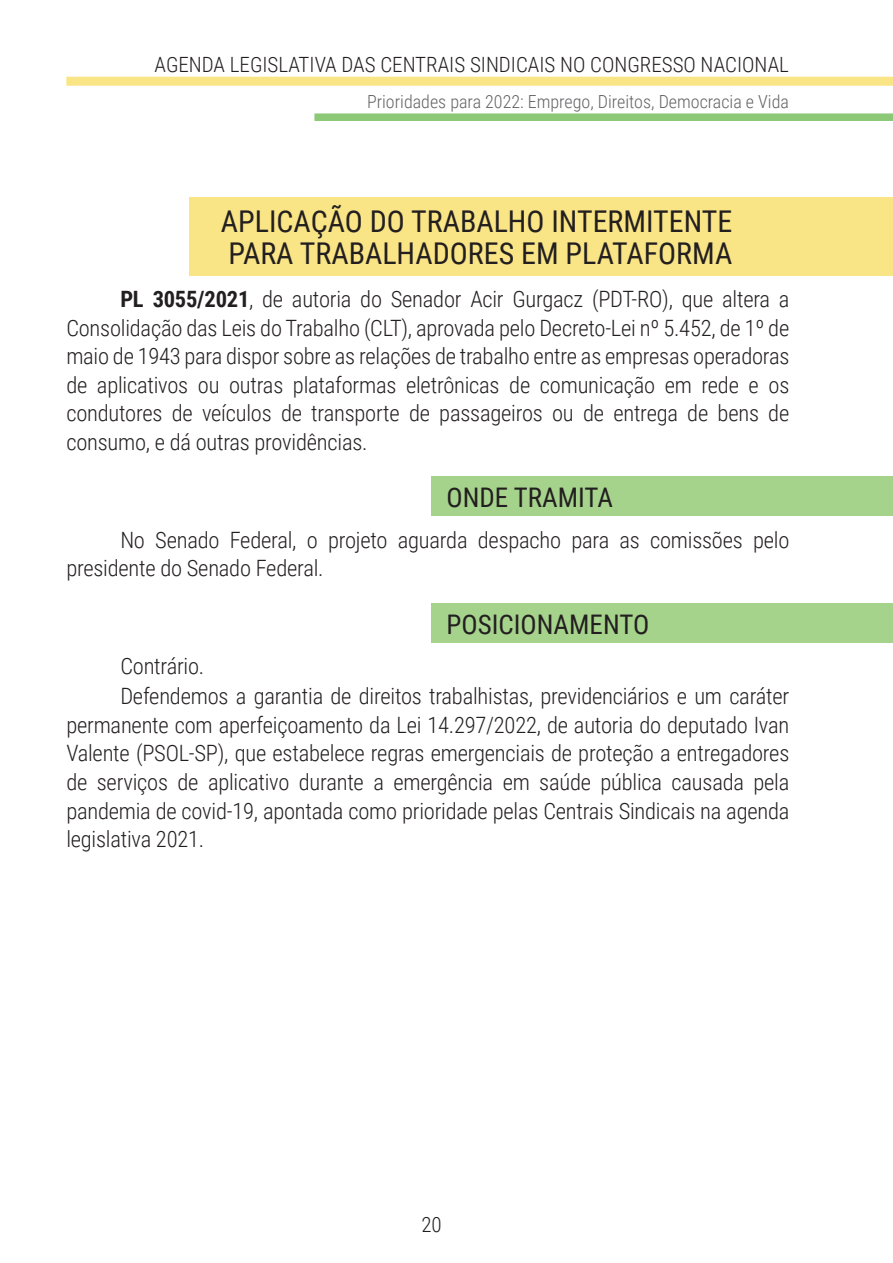
<style>
.page{position:relative;width:893px;height:1263px;background:#fff}
.page>*{position:absolute;margin:0;border:0;box-sizing:border-box;transform-origin:0 0}
.t1{font:30px/31.5px "Roboto Condensed";color:#231f20}
.t2{font:27px "Roboto Condensed";color:#231f20}
.t3{font:300 22.5px/28.5px "Roboto Condensed";letter-spacing:-.01em;color:#231f20;text-align:justify}
.t4{font:300 21px "Roboto Condensed";color:#231f20}
.t5{font:300 18px "Roboto Condensed";color:#636366}
.s1{font-weight:700}
</style>
<div class="page">
<div style="left:314px;top:113px;width:579px;height:8px;background:#8bc976"></div>
<div style="left:66px;top:77px;width:827px;height:9px;background:#f9e585"></div>
<div style="left:189px;top:197px;width:704px;height:78px;background:#f9e585"></div>
<div style="left:432px;top:476px;width:461px;height:40px;background:#a6d38c"></div>
<div style="left:432px;top:603px;width:461px;height:40px;background:#a6d38c"></div>
<p class="t4" style="left:155px;top:50px;width:636px">AGENDA LEGISLATIVA DAS CENTRAIS SINDICAIS NO CONGRESSO NACIONAL</p>
<p class="t5" style="left:367px;top:88px;width:423px">Prioridades para 2022: Emprego, Direitos, Democracia e Vida</p>
<h1 class="t1" style="left:221px;top:205px;width:513px">APLICAÇÃO DO TRABALHO INTERMITENTE<br>PARA TRABALHADORES EM PLATAFORMA</h1>
<p class="t3" style="left:66px;top:284px;width:725px;text-indent:54px"><span class="s1">PL 3055/2021</span>, de autoria do Senador Acir Gurgacz (PDT-RO), que altera a Consolidação das Leis do Trabalho (CLT), aprovada pelo Decreto-Lei nº 5.452, de 1º de maio de 1943 para dispor sobre as relações de trabalho entre as empresas operadoras de aplicativos ou outras plataformas eletrônicas de comunicação em rede e os condutores de veículos de transporte de passageiros ou de entrega de bens de consumo, e dá outras providências.</p>
<p class="t2" style="left:446px;top:478px;width:168px">ONDE TRAMITA</p>
<p class="t3" style="left:66px;top:524px;width:725px;text-indent:54px">No Senado Federal, o projeto aguarda despacho para as comissões pelo presidente do Senado Federal.</p>
<p class="t2" style="left:446px;top:605px;width:204px">POSICIONAMENTO</p>
<p class="t3" style="left:120px;top:651px;width:85px">Contrário.</p>
<p class="t3" style="left:120px;top:681px;width:670px">Defendemos a garantia de direitos trabalhistas, previdenciários e um caráter</p>
<p class="t3" style="left:66px;top:710px;width:724px">permanente com aperfeiçoamento da Lei 14.297/2022, de autoria do deputado Ivan</p>
<p class="t3" style="left:66px;top:738px;width:725px">Valente (PSOL-SP), que estabelece regras emergenciais de proteção a entregadores</p>
<p class="t3" style="left:66px;top:767px;width:724px">de serviços de aplicativo durante a emergência em saúde pública causada pela</p>
<p class="t3" style="left:66px;top:795px;width:724px">pandemia de covid-19, apontada como prioridade pelas Centrais Sindicais na agenda</p>
<p class="t3" style="left:66px;top:824px;width:139px">legislativa 2021.</p>
<p class="t4" style="left:421px;top:1209px;width:22px">20</p>
</div>
